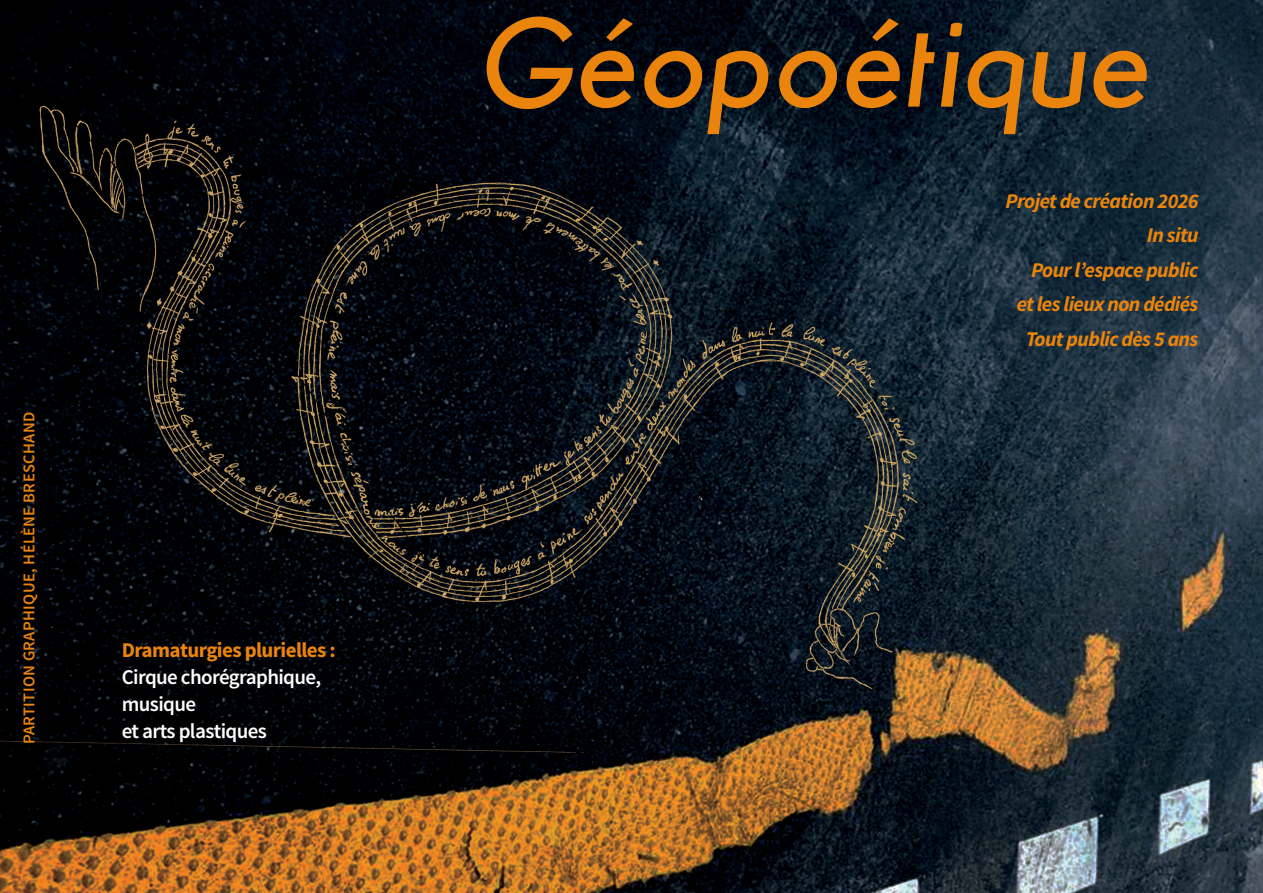
<style>
.page{position:relative;width:1263px;height:893px;background:#fff}
.page>*{position:absolute;margin:0;border:0;box-sizing:border-box;transform-origin:0 0}
.COUV_titre{font:italic 500 125.1px "Semplicita";letter-spacing:-.01em;color:#eb840c}
.COUV_presentation-sp{font:italic 700 21px "Source Sans Pro";letter-spacing:-.03em;color:#eb840c}
.COUV_presentation-sp-2{font:600 21px/27px "Source Sans Pro";letter-spacing:-.03em;color:#fff}
.COUV_presentation-sp-3{font:700 21px "Source Sans Pro";letter-spacing:-.03em;color:#eb840c}
.t1{font:600 16.5px "Source Sans Pro";letter-spacing:.02em;color:#eb840c}
</style>
<div class="page">
<img style="left:0;top:0;width:1263px;height:893px">
<p class="t1" style="left:19px;top:744px;width:334px;rotate:-90deg">PARTITION GRAPHIQUE, HÉLÈNE BRESCHAND</p>
<p class="COUV_presentation-sp-3" style="left:122px;top:636px;width:215px">Dramaturgies plurielles :</p>
<p class="COUV_presentation-sp-2" style="left:122px;top:664px;width:201px">Cirque chorégraphique, musique</p>
<p class="COUV_presentation-sp-2" style="left:122px;top:718px;width:147px">et arts plastiques</p>
<p class="COUV_titre" style="left:481px;top:-18px;width:674px">Géopoétique</p>
<p class="COUV_presentation-sp" style="left:1005px;top:187px;width:195px">Projet de création 2026</p>
<p class="COUV_presentation-sp" style="left:1147px;top:222px;width:53px">In situ</p>
<p class="COUV_presentation-sp" style="left:1031px;top:256px;width:169px">Pour l’espace public</p>
<p class="COUV_presentation-sp" style="left:1017px;top:291px;width:183px">et les lieux non dédiés</p>
<p class="COUV_presentation-sp" style="left:1026px;top:325px;width:174px">Tout public dès 5 ans</p>
</div>
